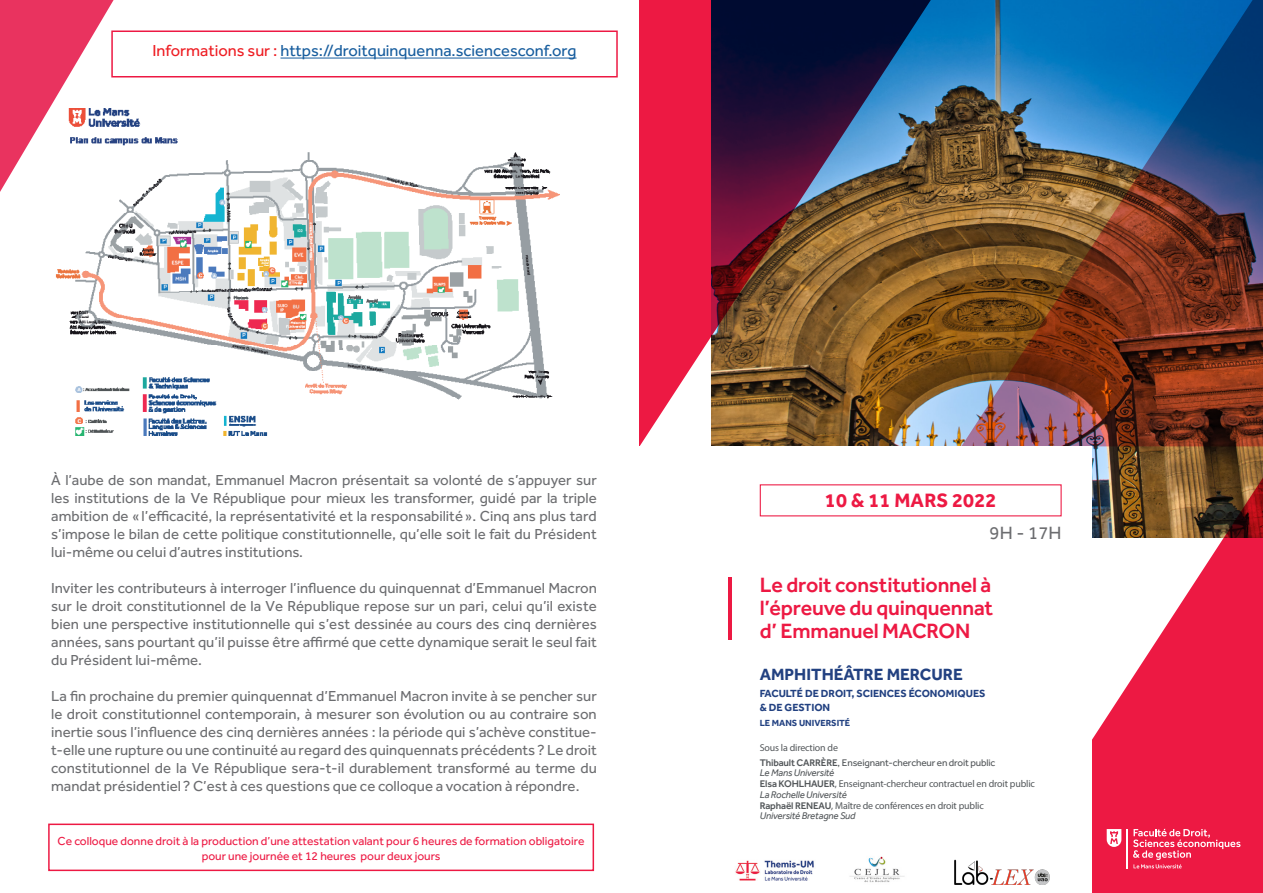
<style>
.page{position:relative;width:1263px;height:893px;background:#fff}
.page>*{position:absolute;margin:0;border:0;box-sizing:border-box;transform-origin:0 0}
.t1{font:500 21.45px/23px "Effra";letter-spacing:-.01em;color:#ed1943;text-align:justify}
.t2{font:700 19.95px "Effra";letter-spacing:.01em;color:#ed1943}
.t3{font:18.45px "Effra";color:#6c6d70}
.t4{font:700 16.8px "Effra";color:#224181}
.t5{font:16.5px "Effra";color:#175d9e}
.t6{font:15px/18px "Effra";color:#6c6d70;text-align:justify}
.t7{font:12px/14.4px "Effra";color:#ed1943;text-align:center}
.t8{font:700 10.65px/13.8px "Effra";color:#224181}
.t9{font:9.9px/10.6px "Myriad Pro";letter-spacing:-.015em;color:#53575a}
.t10{font:9.9px/15px "Effra";letter-spacing:-.015em;color:#53575a}
.t11{font:700 9.15px "Effra";color:#224181}
.s1{color:#ee1d23}
.s2{font-family:"Myriad Pro"}
.s3{font-weight:500}
.s4{font-family:"Effra";font-style:italic}
.s5{font-family:"Effra";font-weight:500}
</style>
<div class="page">
<svg style="left:0;top:0;width:146px;height:192px;fill:#e9335f"></svg>
<div style="left:48px;top:824px;width:546px;height:47px;border:2px solid #ed1943"></div>
<hr style="left:280px;top:58px;width:296px;height:1px;background:#175d9e">
<div style="left:111px;top:31px;width:507px;height:46px;border:2px solid #ed1943"></div>
<img style="left:54px;top:108px;width:505px;height:328px">
<img style="left:947px;top:0;width:14px;height:446px">
<img style="left:961px;top:0;width:302px;height:446px">
<svg style="left:639px;top:0;width:308px;height:446px;background:#7e4245"></svg>
<img style="left:976px;top:403px;width:287px;height:490px">
<div style="left:639px;top:446px;width:453px;height:447px;background:#fff"></div>
<hr style="left:1127px;top:829px;width:1px;height:39px;background:#fff">
<svg style="left:1107px;top:829px;width:14px;height:18px"></svg>
<svg style="left:1133px;top:829px;width:107px;height:39px;background:#ef4163"></svg>
<hr style="left:728px;top:577px;width:4px;height:63px;background:#ed1943">
<img style="left:735px;top:860px;width:79px;height:21px">
<img style="left:954px;top:859px;width:96px;height:25px">
<img style="left:849px;top:856px;width:56px;height:26px">
<p class="t5" style="left:153px;top:41px;width:425px"><span class="s1">Informations sur :</span> https://droitquinquenna.sciencesconf.org</p>
<p class="t6" style="left:51px;top:471px;width:547px">À l’aube de son mandat, Emmanuel Macron présentait sa volonté de s’appuyer sur les institutions de la Ve République pour mieux les transformer, guidé par la triple ambition de «l’efficacité, la représentativité et la responsabilité». Cinq ans plus tard s’impose le bilan de cette politique constitutionnelle, qu’elle soit le fait du Président lui-même ou celui d’autres institutions.</p>
<p class="t6" style="left:51px;top:579px;width:547px">Inviter les contributeurs à interroger l’influence du quinquennat d’Emmanuel Macron sur le droit constitutionnel de la Ve République repose sur un pari, celui qu’il existe bien une perspective institutionnelle qui s’est dessinée au cours des cinq dernières années, sans pourtant qu’il puisse être affirmé que cette dynamique serait le seul fait du Président lui-même.</p>
<p class="t6" style="left:51px;top:687px;width:547px">La fin prochaine du premier quinquennat d’Emmanuel Macron invite à se pencher sur le droit constitutionnel contemporain, à mesurer son évolution ou au contraire son inertie sous l’influence des cinq dernières années : la période qui s’achève constitue&shy;t-elle une rupture ou une continuité au regard des quinquennats précédents? Le droit constitutionnel de la Ve République sera-t-il durablement transformé au terme du mandat présidentiel? C’est à ces questions que ce colloque a vocation à répondre.</p>
<p class="t7" style="left:58px;top:834px;width:528px">Ce colloque donne droit à la production d’une attestation valant pour 6 heures de formation obligatoire pour une journée et 12 heures pour deux jours</p>
<p class="t2" style="left:825px;top:488px;width:173px">10 &amp; 11 MARS 2022</p>
<p class="t3" style="left:989px;top:522px;width:74px">9H - 17H</p>
<p class="t1" style="left:760px;top:573px;width:235px">Le droit constitutionnel à l’épreuve du quinquennat d’ Emmanuel MACRON</p>
<p class="t4" style="left:760px;top:664px;width:205px">AMPHITHÉÂTRE MERCURE</p>
<p class="t8" style="left:760px;top:687px;width:227px">FACULTÉ DE DROIT, SCIENCES ÉCONOMIQUES &amp; DE GESTION</p>
<p class="t11" style="left:760px;top:718px;width:92px">LE MANS UNIVERSITÉ</p>
<p class="t10" style="left:760px;top:740px;width:237px"><span class="s2">Sous la direction de<br></span><span class="s3">Thibault CARRÈRE</span>, Enseignant-chercheur en droit public</p>
<p class="t9" style="left:760px;top:768px;width:277px"><span class="s4">Le Mans Université<br></span><span class="s5">Elsa KOHLHAUER</span>, Enseignant-chercheur contractuel en droit public <span class="s4">La Rochelle Université<br></span><span class="s5">Raphaël RENEAU</span>, Maître de conférences en droit public<br><span class="s4">Université Bretagne Sud</span></p>
</div>
